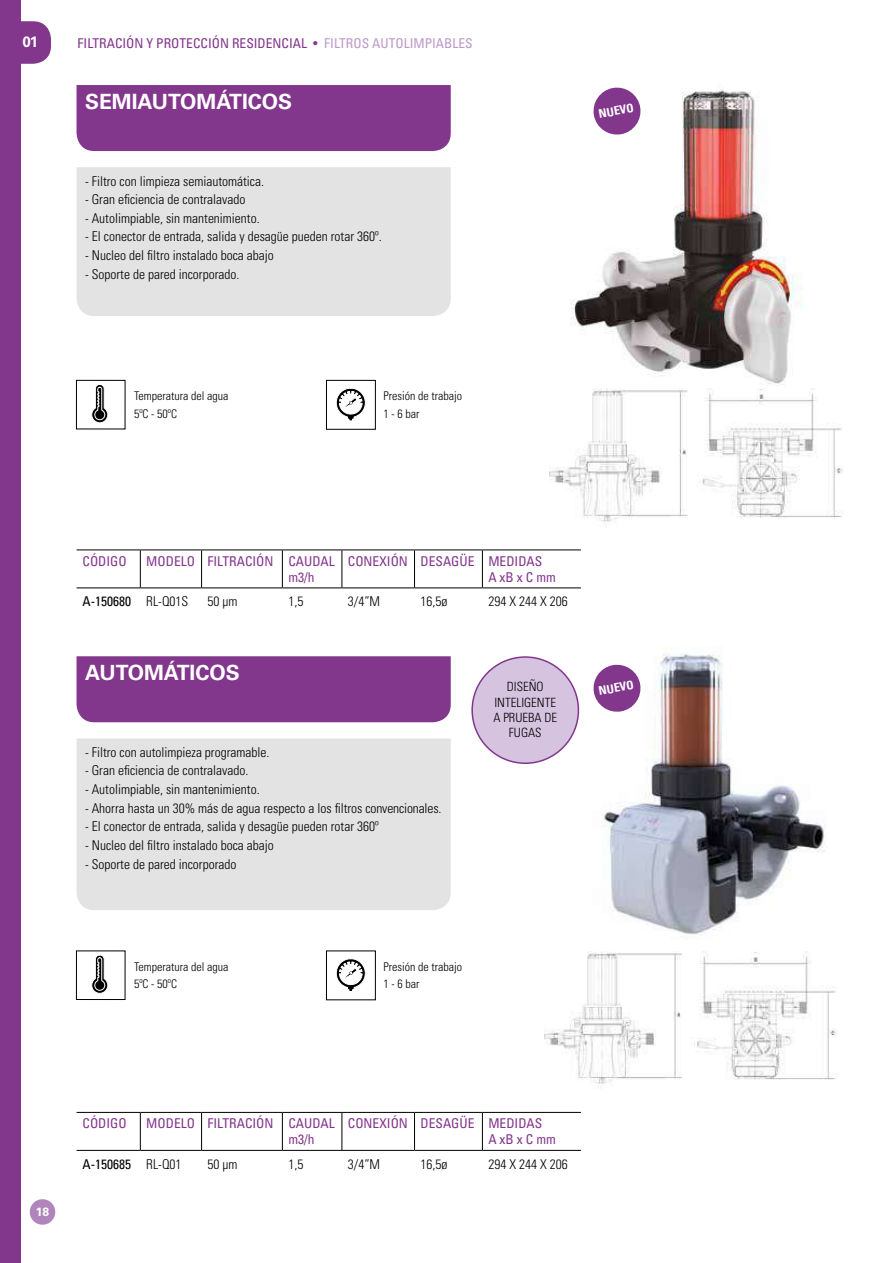
<style>
.page{position:relative;width:893px;height:1263px;background:#fff}
.page>*{position:absolute;margin:0;border:0;box-sizing:border-box;transform-origin:0 0}
.t1{font:700 21px "Univers LT Std";color:#fff}
.t2{font:700 15px "Univers LT Std";color:#fff}
.t3{font:300 condensed 13.5px "Univers LT Std";color:#000}
.t4{font:condensed 13.5px/16.2px "Univers LT Std";color:#82368c}
.t5{font:condensed 13.5px "Univers LT Std";color:#000}
.t6{font:300 condensed 12.75px/15.3px "Univers LT Std";color:#000;text-align:center}
.t7{font:300 condensed 12px/17.1px "Univers LT Std";color:#000}
.t8{font:700 condensed 12px "Univers LT Std";color:#fff}
.t9{font:700 12px "Univers LT Std";color:#fff}
.s1{color:#bc9ac8}
.s2{font-weight:300}
</style>
<div class="page">
<div style="left:30px;top:1199px;width:25px;height:26px;background:#b085bb;border-radius:50%"></div>
<svg style="left:21px;top:21px;width:30px;height:43px"></svg>
<div style="left:0;top:0;width:21px;height:1263px;background:#82368c"></div>
<img style="left:603px;top:654px;width:222px;height:285px">
<img style="left:571px;top:89px;width:232px;height:300px">
<div style="left:77px;top:85px;width:374px;height:66px;background:#82368c"></div>
<div style="left:77px;top:656px;width:374px;height:66px;background:#82368c"></div>
<div style="left:77px;top:167px;width:374px;height:149px;background:#e3e3e3"></div>
<div style="left:77px;top:738px;width:374px;height:172px;background:#e3e3e3"></div>
<div style="left:76px;top:380px;width:50px;height:49px;border:1px solid #000"></div>
<svg style="left:91px;top:384px;width:17px;height:39px"></svg>
<div style="left:76px;top:950px;width:50px;height:50px;border:1px solid #000"></div>
<svg style="left:91px;top:955px;width:17px;height:39px"></svg>
<div style="left:326px;top:380px;width:50px;height:50px;border:1px solid #000"></div>
<svg style="left:336px;top:388px;width:30px;height:33px"></svg>
<div style="left:326px;top:950px;width:50px;height:50px;border:1px solid #000"></div>
<svg style="left:336px;top:958px;width:30px;height:33px"></svg>
<svg style="left:592px;top:87px;width:50px;height:49px"></svg>
<svg style="left:593px;top:664px;width:49px;height:49px"></svg>
<div style="left:472px;top:657px;width:106px;height:106px;background:#d6c3e0;border-radius:50%"></div>
<div style="left:471px;top:656px;width:108px;height:108px;border:2px solid #82368c;border-radius:50%"></div>
<hr style="left:140px;top:550px;width:1px;height:37px;background:#000">
<hr style="left:201px;top:550px;width:1px;height:37px;background:#000">
<hr style="left:282px;top:550px;width:1px;height:37px;background:#000">
<hr style="left:342px;top:550px;width:1px;height:37px;background:#000">
<hr style="left:414px;top:550px;width:1px;height:37px;background:#000">
<hr style="left:482px;top:550px;width:1px;height:37px;background:#000">
<hr style="left:77px;top:587px;width:63px;height:1px;background:#000">
<hr style="left:140px;top:587px;width:62px;height:1px;background:#000">
<hr style="left:202px;top:587px;width:80px;height:1px;background:#000">
<hr style="left:282px;top:587px;width:60px;height:1px;background:#000">
<hr style="left:342px;top:587px;width:72px;height:1px;background:#000">
<hr style="left:414px;top:587px;width:68px;height:1px;background:#000">
<hr style="left:482px;top:587px;width:99px;height:1px;background:#000">
<hr style="left:77px;top:549px;width:63px;height:1px;background:#000">
<hr style="left:140px;top:549px;width:62px;height:1px;background:#000">
<hr style="left:202px;top:549px;width:80px;height:1px;background:#000">
<hr style="left:282px;top:549px;width:60px;height:1px;background:#000">
<hr style="left:342px;top:549px;width:72px;height:1px;background:#000">
<hr style="left:414px;top:549px;width:68px;height:1px;background:#000">
<hr style="left:482px;top:549px;width:99px;height:1px;background:#000">
<hr style="left:140px;top:1113px;width:1px;height:37px;background:#000">
<hr style="left:201px;top:1113px;width:1px;height:37px;background:#000">
<hr style="left:282px;top:1113px;width:1px;height:37px;background:#000">
<hr style="left:342px;top:1113px;width:1px;height:37px;background:#000">
<hr style="left:414px;top:1113px;width:1px;height:37px;background:#000">
<hr style="left:482px;top:1113px;width:1px;height:37px;background:#000">
<hr style="left:77px;top:1150px;width:63px;height:1px;background:#000">
<hr style="left:140px;top:1150px;width:62px;height:1px;background:#000">
<hr style="left:202px;top:1150px;width:80px;height:1px;background:#000">
<hr style="left:282px;top:1150px;width:60px;height:1px;background:#000">
<hr style="left:342px;top:1150px;width:72px;height:1px;background:#000">
<hr style="left:414px;top:1150px;width:68px;height:1px;background:#000">
<hr style="left:482px;top:1150px;width:99px;height:1px;background:#000">
<hr style="left:77px;top:1112px;width:63px;height:1px;background:#000">
<hr style="left:140px;top:1112px;width:62px;height:1px;background:#000">
<hr style="left:202px;top:1112px;width:80px;height:1px;background:#000">
<hr style="left:282px;top:1112px;width:60px;height:1px;background:#000">
<hr style="left:342px;top:1112px;width:72px;height:1px;background:#000">
<hr style="left:414px;top:1112px;width:68px;height:1px;background:#000">
<hr style="left:482px;top:1112px;width:99px;height:1px;background:#000">
<img style="left:544px;top:951px;width:293px;height:138px">
<img style="left:550px;top:389px;width:293px;height:137px">
<p class="t2" style="left:22px;top:33px;width:17px">01</p>
<p class="t4" style="left:78px;top:35px;width:397px">FILTRACIÓN Y PROTECCIÓN RESIDENCIAL • <span class="s1">FILTROS AUTOLIMPIABLES</span></p>
<h1 class="t1" style="left:85px;top:89px;width:209px">SEMIAUTOMÁTICOS</h1>
<p class="t3" style="left:85px;top:173px;width:181px">- Filtro con limpieza semiautomática.</p>
<p class="t3" style="left:85px;top:191px;width:162px">- Gran eficiencia de contralavado</p>
<p class="t3" style="left:85px;top:210px;width:176px">- Autolimpiable, sin mantenimiento.</p>
<p class="t3" style="left:85px;top:229px;width:298px">- El conector de entrada, salida y desagüe pueden rotar 360º.</p>
<p class="t3" style="left:85px;top:247px;width:190px">- Nucleo del filtro instalado boca abajo</p>
<p class="t3" style="left:85px;top:266px;width:156px">- Soporte de pared incorporado.</p>
<p class="t7" style="left:134px;top:388px;width:96px">Temperatura del agua<br>5ºC - 50ºC</p>
<p class="t7" style="left:384px;top:388px;width:80px">Presión de trabajo<br>1 - 6 bar</p>
<p class="t8" style="left:598px;top:106px;width:37px;rotate:-10deg">NUEVO</p>
<p class="t4" style="left:83px;top:553px;width:46px">CÓDIGO</p>
<p class="t4" style="left:288px;top:553px;width:48px;text-indent:-142px">MODELO FILTRACIÓN CAUDAL m3/h</p>
<p class="t4" style="left:488px;top:553px;width:69px;text-indent:-140px">CONEXIÓN DESAGÜE MEDIDAS<br>A xB x C mm</p>
<p class="t5" style="left:83px;top:593px;width:107px">A-150680 <span class="s2">RL-Q01S</span></p>
<p class="t3" style="left:208px;top:593px;width:31px">50 μm</p>
<p class="t3" style="left:288px;top:593px;width:16px">1,5</p>
<p class="t3" style="left:348px;top:593px;width:34px">3/4”M</p>
<p class="t3" style="left:420px;top:593px;width:28px">16,5ø</p>
<p class="t3" style="left:488px;top:593px;width:81px">294 X 244 X 206</p>
<h1 class="t1" style="left:85px;top:660px;width:156px">AUTOMÁTICOS</h1>
<p class="t3" style="left:85px;top:744px;width:186px">- Filtro con autolimpieza programable.</p>
<p class="t3" style="left:85px;top:762px;width:165px">- Gran eficiencia de contralavado.</p>
<p class="t3" style="left:85px;top:781px;width:176px">- Autolimpiable, sin mantenimiento.</p>
<p class="t3" style="left:85px;top:800px;width:358px">- Ahorra hasta un 30% más de agua respecto a los filtros convencionales.</p>
<p class="t3" style="left:85px;top:818px;width:295px">- El conector de entrada, salida y desagüe pueden rotar 360º</p>
<p class="t3" style="left:85px;top:837px;width:190px">- Nucleo del filtro instalado boca abajo</p>
<p class="t3" style="left:85px;top:856px;width:153px">- Soporte de pared incorporado</p>
<p class="t6" style="left:493px;top:679px;width:65px">DISEÑO<br>INTELIGENTE<br>A PRUEBA DE<br>FUGAS</p>
<p class="t8" style="left:598px;top:684px;width:37px;rotate:-10deg">NUEVO</p>
<p class="t7" style="left:134px;top:958px;width:96px">Temperatura del agua<br>5ºC - 50ºC</p>
<p class="t7" style="left:384px;top:958px;width:80px">Presión de trabajo<br>1 - 6 bar</p>
<p class="t9" style="left:36px;top:1205px;width:15px">18</p>
<p class="t4" style="left:83px;top:1115px;width:46px">CÓDIGO</p>
<p class="t4" style="left:288px;top:1115px;width:48px;text-indent:-142px">MODELO FILTRACIÓN CAUDAL m3/h</p>
<p class="t4" style="left:488px;top:1115px;width:69px;text-indent:-140px">CONEXIÓN DESAGÜE MEDIDAS<br>A xB x C mm</p>
<p class="t5" style="left:83px;top:1155px;width:101px">A-150685 <span class="s2">RL-Q01</span></p>
<p class="t3" style="left:208px;top:1156px;width:31px">50 μm</p>
<p class="t3" style="left:288px;top:1156px;width:16px">1,5</p>
<p class="t3" style="left:348px;top:1156px;width:34px">3/4”M</p>
<p class="t3" style="left:420px;top:1156px;width:28px">16,5ø</p>
<p class="t3" style="left:488px;top:1156px;width:81px">294 X 244 X 206</p>
</div>
